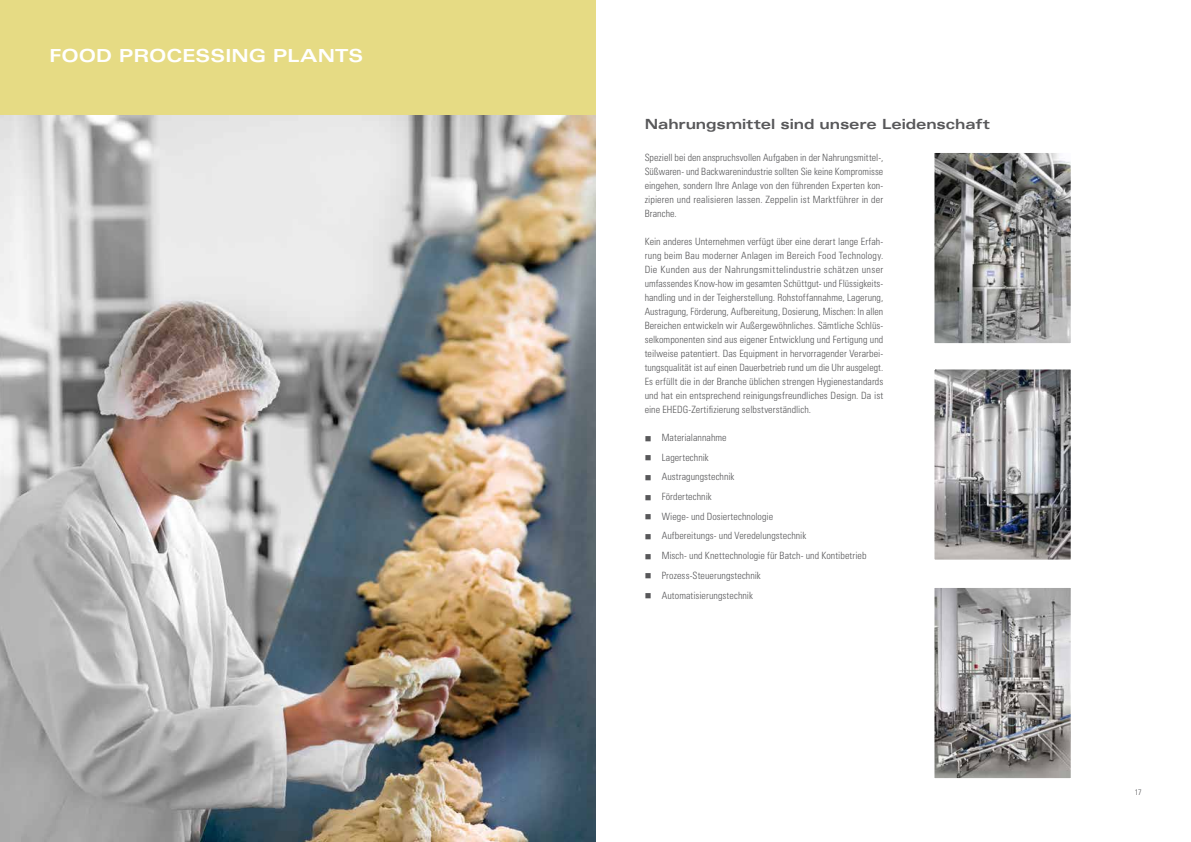
<style>
.page{position:relative;width:1191px;height:842px;background:#fff}
.page>*{position:absolute;margin:0;border:0;box-sizing:border-box;transform-origin:0 0}
.t1{font:700 expanded 18px "Univers LT Std";color:#fff}
.t2{font:700 expanded 14px "Univers LT Std";letter-spacing:-.005em;color:#58585a}
.t3{font:300 condensed 10px/14px "Univers LT Std";letter-spacing:.005em;color:#58585a;text-align:justify}
.t4{font:300 condensed 8px "Univers LT Std";color:#58585a}
</style>
<div class="page">
<img style="left:935px;top:154px;width:134px;height:188px">
<div style="left:932px;top:151px;width:140px;height:194px;border:2px solid #fff"></div>
<img style="left:935px;top:589px;width:134px;height:188px">
<div style="left:932px;top:586px;width:140px;height:194px;border:2px solid #fff"></div>
<img style="left:935px;top:370px;width:134px;height:189px">
<div style="left:932px;top:367px;width:140px;height:195px;border:2px solid #fff"></div>
<div style="left:0;top:0;width:595px;height:119px;background:#e6db84"></div>
<img style="left:0;top:116px;width:595px;height:726px">
<h1 class="t1" style="left:50px;top:45px;width:30px">Food</h1>
<h1 class="t1" style="left:119px;top:45px;width:30px">Processing</h1>
<h1 class="t1" style="left:273px;top:45px;width:31px">Plants</h1>
<h2 class="t2" style="left:644px;top:116px;width:347px">Nahrungsmittel sind unsere Leidenschaft</h2>
<p class="t3" style="left:644px;top:151px;width:240px">Speziell bei den anspruchsvollen Aufgaben in der Nahrungsmittel-, Süßwaren- und Backwarenindustrie sollten Sie keine Kompromisse eingehen, sondern Ihre Anlage von den führenden Experten kon&shy;zipieren und realisieren lassen. Zeppelin ist Marktführer in der Branche.</p>
<p class="t3" style="left:644px;top:235px;width:240px">Kein anderes Unternehmen verfügt über eine derart lange Erfah&shy;rung beim Bau moderner Anlagen im Bereich Food Technology.<br>Die Kunden aus der Nahrungsmittelindustrie schätzen unser umfassendes Know-how im gesamten Schüttgut- und Flüssigkeits&shy;handling und in der Teigherstellung. Rohstoffannahme, Lagerung, Austragung, Förderung, Aufbereitung, Dosierung, Mischen: In allen Bereichen entwickeln wir Außergewöhnliches. Sämtliche Schlüs&shy;selkomponenten sind aus eigener Entwicklung und Fertigung und teilweise patentiert. Das Equipment in hervorragender Verarbei&shy;tungsqualität ist auf einen Dauerbetrieb rund um die Uhr ausgelegt.<br>Es erfüllt die in der Branche üblichen strengen Hygienestandards und hat ein entsprechend reinigungsfreundliches Design. Da ist eine EHEDG-Zertifizierung selbstverständlich.</p>
<p class="t3" style="left:644px;top:431px;width:84px">■ Materialannahme</p>
<p class="t3" style="left:644px;top:450px;width:66px">■ Lagertechnik</p>
<p class="t3" style="left:644px;top:470px;width:91px">■ Austragungstechnik</p>
<p class="t3" style="left:644px;top:490px;width:69px">■ Fördertechnik</p>
<p class="t3" style="left:644px;top:509px;width:130px">■ Wiege- und Dosiertechnologie</p>
<p class="t3" style="left:644px;top:529px;width:163px">■ Aufbereitungs- und Veredelungstechnik</p>
<p class="t3" style="left:644px;top:549px;width:223px">■ Misch- und Knettechnologie für Batch- und Kontibetrieb</p>
<p class="t3" style="left:644px;top:568px;width:118px">■ Prozess-Steuerungstechnik</p>
<p class="t3" style="left:644px;top:588px;width:110px">■ Automatisierungstechnik</p>
<p class="t4" style="left:1134px;top:788px;width:8px">17</p>
</div>
